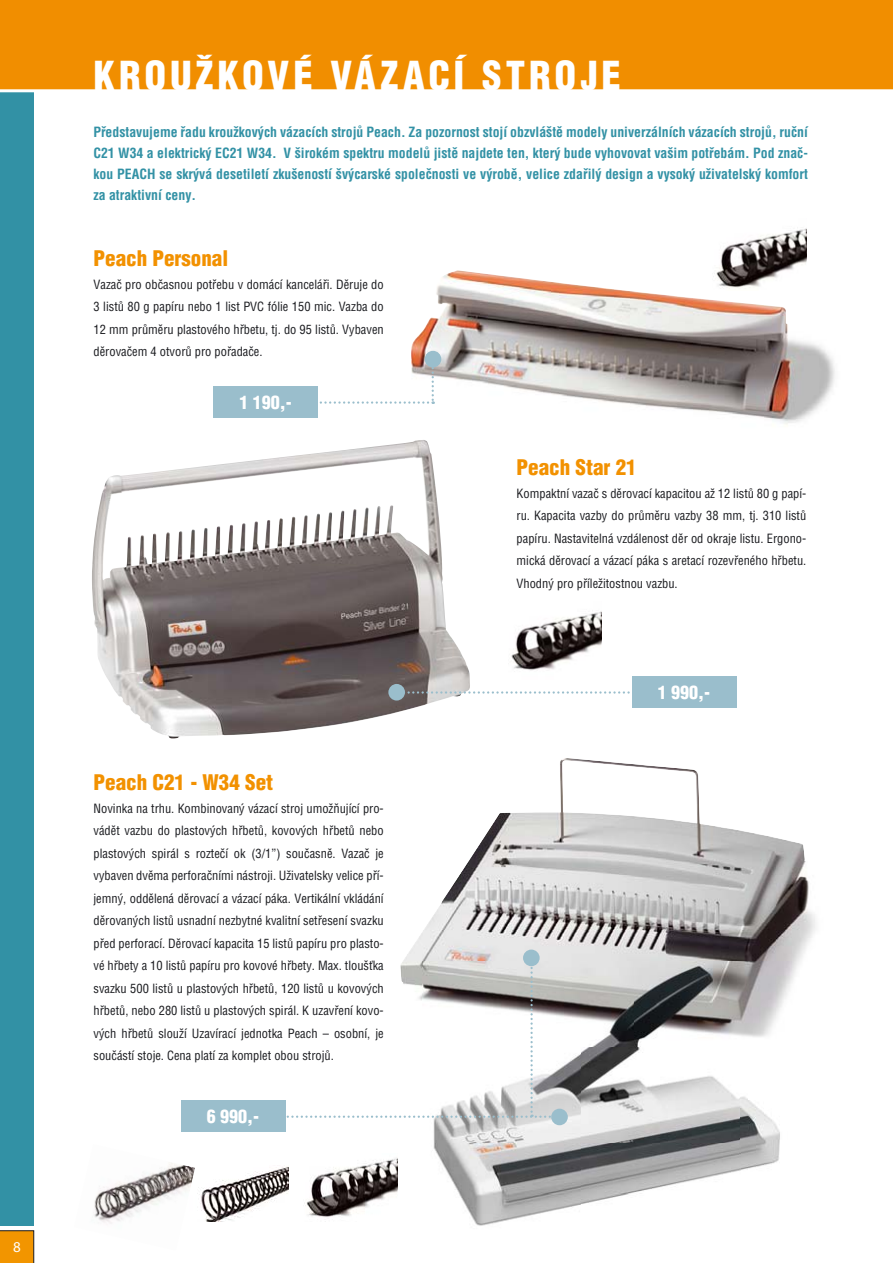
<style>
.page{position:relative;width:893px;height:1263px;background:#fff}
.page>*{position:absolute;margin:0;border:0;box-sizing:border-box;transform-origin:0 0}
.t1{font:900 39px "Helvetica Condensed CE";letter-spacing:.1em;color:#fff}
.t2{font:900 21px "Helvetica Condensed CE";color:#f29100}
.t3{font:900 18px "Helvetica Condensed CE";color:#fff}
.t4{font:15px "Myriad Pro";color:#fff}
.t5{font:700 13.8px/21px "Helvetica Condensed CE";color:#3291a5;text-align:justify}
.t6{font:12.45px/22.5px "Helvetica Condensed CE";color:#1b1c20;text-align:justify}
</style>
<div class="page">
<div style="left:0;top:0;width:893px;height:89px;background:#f18e00"></div>
<div style="left:0;top:91px;width:34px;height:1135px;background:#3291a5"></div>
<svg style="left:0;top:1230px;width:34px;height:33px"></svg>
<hr style="left:0;top:89px;width:893px;height:3px;background:#fff">
<img style="left:92px;top:440px;width:378px;height:299px">
<img style="left:411px;top:270px;width:424px;height:155px">
<img style="left:713px;top:228px;width:93px;height:63px">
<img style="left:511px;top:611px;width:91px;height:60px">
<div style="left:632px;top:676px;width:104px;height:31px;background:#9abecc"></div>
<svg style="left:405px;top:691px;width:225px;height:3px"></svg>
<div style="left:388px;top:684px;width:17px;height:16px;background:#9abecc;border-radius:50%"></div>
<div style="left:213px;top:386px;width:105px;height:32px;background:#9abecc"></div>
<div style="left:425px;top:351px;width:16px;height:16px;background:#9abecc;border-radius:50%"></div>
<svg style="left:319px;top:358px;width:115px;height:46px"></svg>
<img style="left:405px;top:758px;width:411px;height:221px">
<img style="left:433px;top:961px;width:360px;height:265px">
<img style="left:197px;top:1166px;width:91px;height:56px">
<img style="left:305px;top:1158px;width:92px;height:59px">
<img style="left:94px;top:1163px;width:101px;height:61px">
<div style="left:181px;top:1100px;width:104px;height:32px;background:#9abecc"></div>
<div style="left:551px;top:1109px;width:17px;height:16px;background:#9abecc;border-radius:50%"></div>
<svg style="left:285px;top:958px;width:275px;height:160px"></svg>
<div style="left:523px;top:949px;width:17px;height:17px;background:#9abecc;border-radius:50%"></div>
<p class="t4" style="left:13px;top:1241px;width:9px">8</p>
<h1 class="t1" style="left:93px;top:56px;width:529px">KROUŽKOVÉ VÁZACÍ STROJE</h1>
<p class="t5" style="left:93px;top:123px;width:716px">Představujeme řadu kroužkových vázacích strojů Peach. Za pozornost stojí obzvláště modely univerzálních vázacích strojů, ruční C21 W34 a elektrický EC21 W34. V širokém spektru modelů jistě najdete ten, který bude vyhovovat vašim potřebám. Pod znač&shy;kou PEACH se skrývá desetiletí zkušeností švýcarské společnosti ve výrobě, velice zdařilý design a vysoký uživatelský komfort za atraktivní ceny.</p>
<h2 class="t2" style="left:94px;top:248px;width:136px">Peach Personal</h2>
<p class="t6" style="left:94px;top:274px;width:292px">Vazač pro občasnou potřebu v domácí kanceláři. Děruje do 3 listů 80 g papíru nebo 1 list PVC fólie 150 mic. Vazba do 12 mm průměru plastového hřbetu, tj. do 95 listů. Vybaven děrovačem 4 otvorů pro pořadače.</p>
<h3 class="t3" style="left:239px;top:394px;width:54px">1 190,-</h3>
<h2 class="t2" style="left:94px;top:772px;width:181px">Peach C21 - W34 Set</h2>
<p class="t6" style="left:94px;top:797px;width:292px">Novinka na trhu. Kombinovaný vázací stroj umožňující pro&shy;vádět vazbu do plastových hřbetů, kovových hřbetů nebo plastových spirál s roztečí ok (3/1”) současně. Vazač je vybaven dvěma perforačními nástroji. Uživatelsky velice pří&shy;jemný, oddělená děrovací a vázací páka. Vertikální vkládání děrovaných listů usnadní nezbytné kvalitní setřesení svazku před perforací. Děrovací kapacita 15 listů papíru pro plasto&shy;vé hřbety a 10 listů papíru pro kovové hřbety. Max. tloušťka svazku 500 listů u plastových hřbetů, 120 listů u kovových hřbetů, nebo 280 listů u plastových spirál. K uzavření kovo&shy;vých hřbetů slouží Uzavírací jednotka Peach – osobní, je součástí stoje. Cena platí za komplet obou strojů.</p>
<h3 class="t3" style="left:207px;top:1108px;width:54px">6 990,-</h3>
<h2 class="t2" style="left:517px;top:458px;width:122px">Peach Star 21</h2>
<p class="t6" style="left:517px;top:483px;width:291px">Kompaktní vazač s děrovací kapacitou až 12 listů 80 g papí&shy;ru. Kapacita vazby do průměru vazby 38 mm, tj. 310 listů papíru. Nastavitelná vzdálenost děr od okraje listu. Ergono&shy;mická děrovací a vázací páka s aretací rozevřeného hřbetu.<br>Vhodný pro příležitostnou vazbu.</p>
<h3 class="t3" style="left:658px;top:683px;width:54px">1 990,-</h3>
</div>
